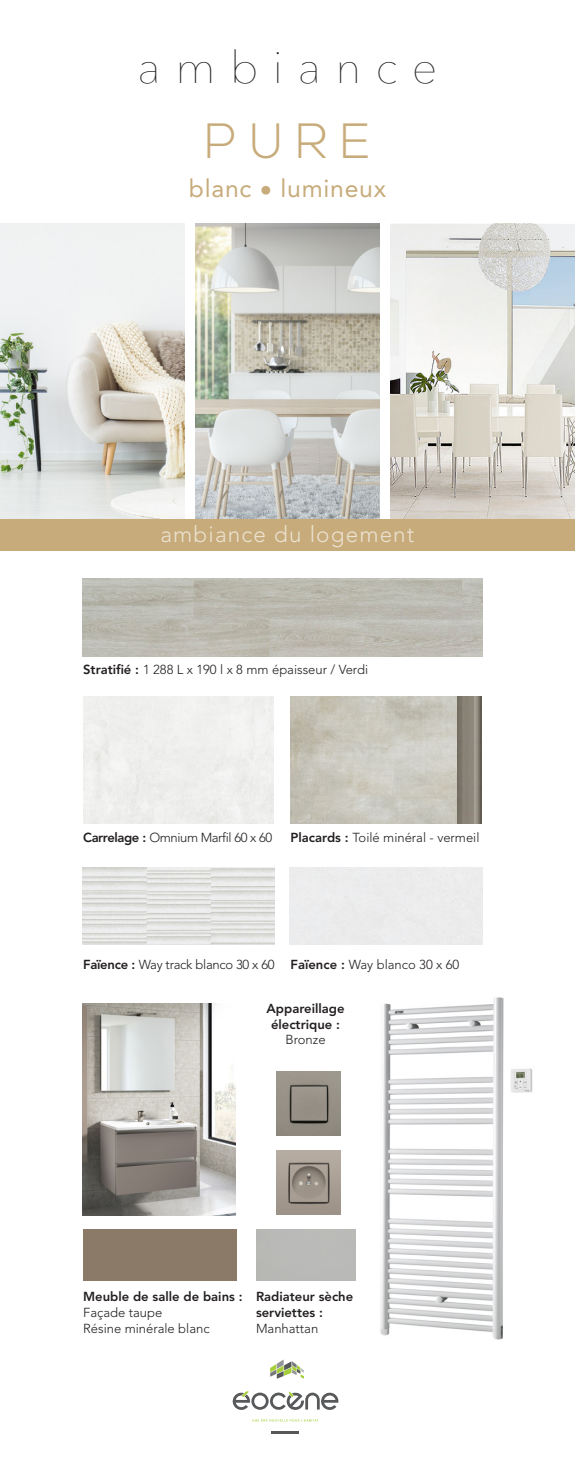
<style>
.page{position:relative;width:575px;height:1467px;background:#fff}
.page>*{position:absolute;margin:0;border:0;box-sizing:border-box;transform-origin:0 0}
.t1{font:300 49.5px "Nexa";color:#c7ab7a}
.t2{font:200 45px "Avenir Next";letter-spacing:.325em;color:#231f20}
.t3{font:24.75px "Avenir";letter-spacing:.03em;color:#c7ab7a}
.t4{font:300 22.5px "Avenir";letter-spacing:.05em;color:#ebe2d1}
.t5{font:300 13.05px/15.8px "Avenir";color:#231f20}
.t6{font:800 13.05px/15.5px "Avenir";color:#231f20;text-align:center}
.t7{font:300 13.05px "Avenir";letter-spacing:-.03em;color:#231f20}
.t8{font:300 13.05px "Avenir";letter-spacing:-.02em;color:#231f20}
.s1{font-weight:800}
</style>
<div class="page">
<img style="left:0;top:223px;width:184px;height:296px">
<img style="left:195px;top:224px;width:184px;height:295px">
<div style="left:0;top:519px;width:574px;height:32px;background:#c7ab7a"></div>
<svg style="left:390px;top:224px;width:184px;height:295px"></svg>
<img style="left:290px;top:696px;width:167px;height:127px">
<div style="left:83px;top:1229px;width:153px;height:52px;background:#8c7a68"></div>
<img style="left:380px;top:997px;width:153px;height:343px">
<img style="left:276px;top:1071px;width:64px;height:65px">
<img style="left:276px;top:1150px;width:64px;height:65px">
<img style="left:82px;top:868px;width:192px;height:77px">
<img style="left:457px;top:696px;width:23px;height:127px">
<svg style="left:232px;top:1391px;width:106px;height:19px"></svg>
<svg style="left:270px;top:1359px;width:33px;height:20px"></svg>
<hr style="left:271px;top:1431px;width:28px;height:3px;background:#57585a">
<svg style="left:252px;top:1418px;width:66px;height:4px"></svg>
<img style="left:82px;top:579px;width:400px;height:78px">
<img style="left:82px;top:1003px;width:153px;height:212px">
<h2 class="t2" style="left:137px;top:29px;width:301px">ambiance</h2>
<h1 class="t1" style="left:204px;top:113px;width:167px">PURE</h1>
<h3 class="t3" style="left:189px;top:174px;width:198px">blanc • lumineux</h3>
<h3 class="t4" style="left:160px;top:521px;width:255px">ambiance du logement</h3>
<p class="t5" style="left:83px;top:662px;width:286px"><span class="s1">Stratifié :</span> 1 288 L x 190 l x 8 mm épaisseur / Verdi</p>
<p class="t7" style="left:83px;top:829px;width:190px"><span class="s1">Carrelage :</span> Omnium Marfil 60 x 60</p>
<p class="t5" style="left:290px;top:829px;width:190px"><span class="s1">Placards :</span> Toilé minéral - vermeil</p>
<p class="t8" style="left:83px;top:956px;width:193px"><span class="s1">Faïence :</span> Way track blanco 30 x 60</p>
<p class="t5" style="left:290px;top:956px;width:170px"><span class="s1">Faïence :</span> Way blanco 30 x 60</p>
<p class="t6" style="left:266px;top:1001px;width:79px">Appareillage électrique :</p>
<p class="t5" style="left:285px;top:1032px;width:42px">Bronze</p>
<p class="t6" style="left:83px;top:1289px;width:161px">Meuble de salle de bains :</p>
<p class="t5" style="left:83px;top:1305px;width:128px">Façade taupe<br>Résine minérale blanc</p>
<p class="t6" style="left:256px;top:1289px;width:99px;text-align:left">Radiateur sèche serviettes :</p>
<p class="t5" style="left:256px;top:1320px;width:64px">Manhattan</p>
</div>
